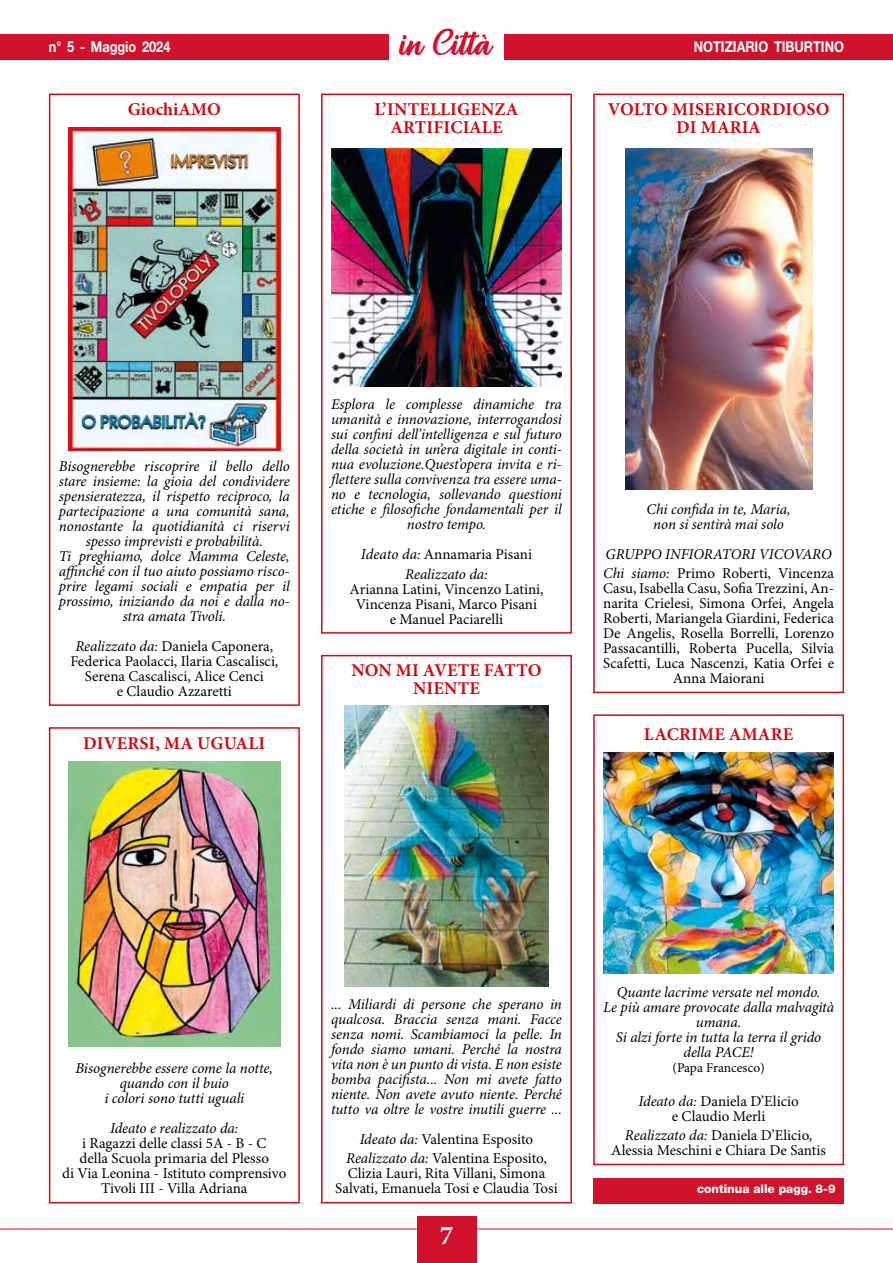
<style>
.page{position:relative;width:893px;height:1263px;background:#fff}
.page>*{position:absolute;margin:0;border:0;box-sizing:border-box;transform-origin:0 0}
.t1{font:36px "Richardine";letter-spacing:.01em;color:#d0122d}
.t2{font:700 27px "Minion Pro";color:#fff}
.t3{font:700 18px/18px "Minion Pro";letter-spacing:.01em;color:#d20a11;text-align:center}
.t4{font:italic 15px/15px "Minion Pro";letter-spacing:-.005em;color:#000;text-align:center}
.t5{font:15px/15px "Minion Pro";color:#000;text-align:center}
.t6{font:700 15px "Helvetica Neue LT Std";color:#fff;scale:.85 1}
.t7{font:13.5px "Minion Pro";letter-spacing:.005em;color:#000}
.t8{font:800 12px "Helvetica Neue LT Std";color:#fff}
.s1{font-style:italic}
.s2{font-style:normal}
</style>
<div class="page">
<hr style="left:0;top:1228px;width:893px;height:1px;background:#d0122d">
<div style="left:0;top:34px;width:893px;height:26px;background:#d0122d"></div>
<div style="left:417px;top:1216px;width:59px;height:47px;background:#d0122d"></div>
<div style="left:389px;top:0;width:115px;height:68px;background:#fff"></div>
<div style="left:49px;top:94px;width:251px;height:612px;border:2px solid #d20a11"></div>
<img style="left:68px;top:128px;width:213px;height:323px">
<div style="left:593px;top:714px;width:251px;height:451px;border:2px solid #d20a11"></div>
<img style="left:604px;top:753px;width:229px;height:221px">
<div style="left:593px;top:94px;width:251px;height:599px;border:2px solid #d20a11"></div>
<img style="left:625px;top:149px;width:187px;height:340px">
<div style="left:49px;top:727px;width:251px;height:476px;border:2px solid #d20a11"></div>
<img style="left:68px;top:761px;width:213px;height:285px">
<div style="left:321px;top:94px;width:251px;height:540px;border:2px solid #d20a11"></div>
<img style="left:332px;top:149px;width:229px;height:238px">
<div style="left:321px;top:655px;width:251px;height:548px;border:2px solid #d20a11"></div>
<img style="left:344px;top:706px;width:205px;height:280px">
<div style="left:593px;top:1178px;width:251px;height:25px;background:#d0122d"></div>
<h1 class="t1" style="left:401px;top:22px;width:93px">in Città</h1>
<p class="t6" style="left:49px;top:38px;width:144px">n° 5 - Maggio 2024</p>
<p class="t6" style="left:694px;top:38px;width:178px">NOTIZIARIO TIBURTINO</p>
<p class="t3" style="left:128px;top:101px;width:95px">GiochiAMO</p>
<p class="t3" style="left:374px;top:101px;width:146px">L’INTELLIGENZA<br>ARTIFICIALE</p>
<p class="t3" style="left:608px;top:101px;width:223px">VOLTO MISERICORDIOSO<br>DI MARIA</p>
<p class="t4" style="left:59px;top:459px;width:232px">Bisognerebbe riscoprire il bello dello stare insieme: la gioia del condividere spensieratezza, il rispetto reciproco, la partecipazione a una comunità sana, nonostante la quotidianità ci riservi spesso imprevisti e probabilità.<br>Ti preghiamo, dolce Mamma Celeste, affinché con il tuo aiuto possiamo risco&shy;prire legami sociali e empatia per il prossimo, iniziando da noi e dalla no&shy;stra amata Tivoli.</p>
<p class="t5" style="left:70px;top:639px;width:210px"><span class="s1">Realizzato da:</span> Daniela Caponera,<br>Federica Paolacci, Ilaria Cascalisci,<br>Serena Cascalisci, Alice Cenci<br>e Claudio Azzaretti</p>
<p class="t3" style="left:83px;top:735px;width:184px">DIVERSI, MA UGUALI</p>
<p class="t4" style="left:331px;top:398px;width:232px">Esplora le complesse dinamiche tra umanità e innovazione, interrogandosi sui confini dell’intelligenza e sul futuro della società in un’era digitale in conti&shy;nua evoluzione.Quest’opera invita e ri&shy;flettere sulla convivenza tra essere uma&shy;no e tecnologia, sollevando questioni etiche e filosofiche fondamentali per il nostro tempo.</p>
<p class="t4" style="left:361px;top:545px;width:173px;line-height:19.2px">Ideato da: <span class="s2">Annamaria Pisani<br></span>Realizzato da:</p>
<p class="t5" style="left:349px;top:582px;width:196px">Arianna Latini, Vincenzo Latini,<br>Vincenza Pisani, Marco Pisani<br>e Manuel Paciarelli</p>
<p class="t3" style="left:351px;top:662px;width:192px">NON MI AVETE FATTO<br>NIENTE</p>
<p class="t4" style="left:647px;top:502px;width:146px">Chi confida in te, Maria, non si sentirà mai solo</p>
<p class="t4" style="left:603px;top:545px;width:230px;line-height:19.2px;text-align:left">GRUPPO INFIORATORI VICOVARO<br>Chi siamo: <span class="s2">Primo Roberti, Vincenza</span></p>
<p class="t5" style="left:603px;top:581px;width:232px">Casu, Isabella Casu, Sofia Trezzini, An&shy;narita Crielesi, Simona Orfei, Angela Roberti, Mariangela Giardini, Federica De Angelis, Rosella Borrelli, Lorenzo Passacantilli, Roberta Pucella, Silvia Scafetti, Luca Nascenzi, Katia Orfei e Anna Maiorani</p>
<p class="t3" style="left:644px;top:726px;width:151px">LACRIME AMARE</p>
<p class="t4" style="left:76px;top:1062px;width:199px">Bisognerebbe essere come la notte, quando con il buio<br>i colori sono tutti uguali</p>
<p class="t4" style="left:110px;top:1122px;width:130px">Ideato e realizzato da:</p>
<p class="t5" style="left:62px;top:1137px;width:226px">i Ragazzi delle classi 5A - B - C<br>della Scuola primaria del Plesso<br>di Via Leonina - Istituto comprensivo<br>Tivoli III - Villa Adriana</p>
<p class="t4" style="left:331px;top:997px;width:232px;text-align:justify">... Miliardi di persone che sperano in qualcosa. Braccia senza mani. Facce senza nomi. Scambiamoci la pelle. In fondo siamo umani. Perché la nostra vita non è un punto di vista. E non esiste bomba pacifista... Non mi avete fatto niente. Non avete avuto niente. Perché tutto va oltre le vostre inutili guerre ...</p>
<p class="t5" style="left:346px;top:1130px;width:202px;line-height:19.2px"><span class="s1">Ideato da:</span> Valentina Esposito<br><span class="s1">Realizzato da:</span> Valentina Esposito,</p>
<p class="t5" style="left:335px;top:1167px;width:224px">Clizia Lauri, Rita Villani, Simona<br>Salvati, Emanuela Tosi e Claudia Tosi</p>
<h2 class="t2" style="left:440px;top:1219px;width:15px">7</h2>
<p class="t4" style="left:603px;top:985px;width:232px">Quante lacrime versate nel mondo.<br>Le più amare provocate dalla malvagità umana.<br>Si alzi forte in tutta la terra il grido della PACE!</p>
<p class="t7" style="left:672px;top:1059px;width:94px">(Papa Francesco)</p>
<p class="t5" style="left:639px;top:1094px;width:162px"><span class="s1">Ideato da:</span> Daniela D’Elicio e Claudio Merli</p>
<p class="t5" style="left:611px;top:1128px;width:216px"><span class="s1">Realizzato da:</span> Daniela D’Elicio,<br>Alessia Meschini e Chiara De Santis</p>
<p class="t8" style="left:697px;top:1182px;width:140px">continua alle pagg. 8-9</p>
</div>
